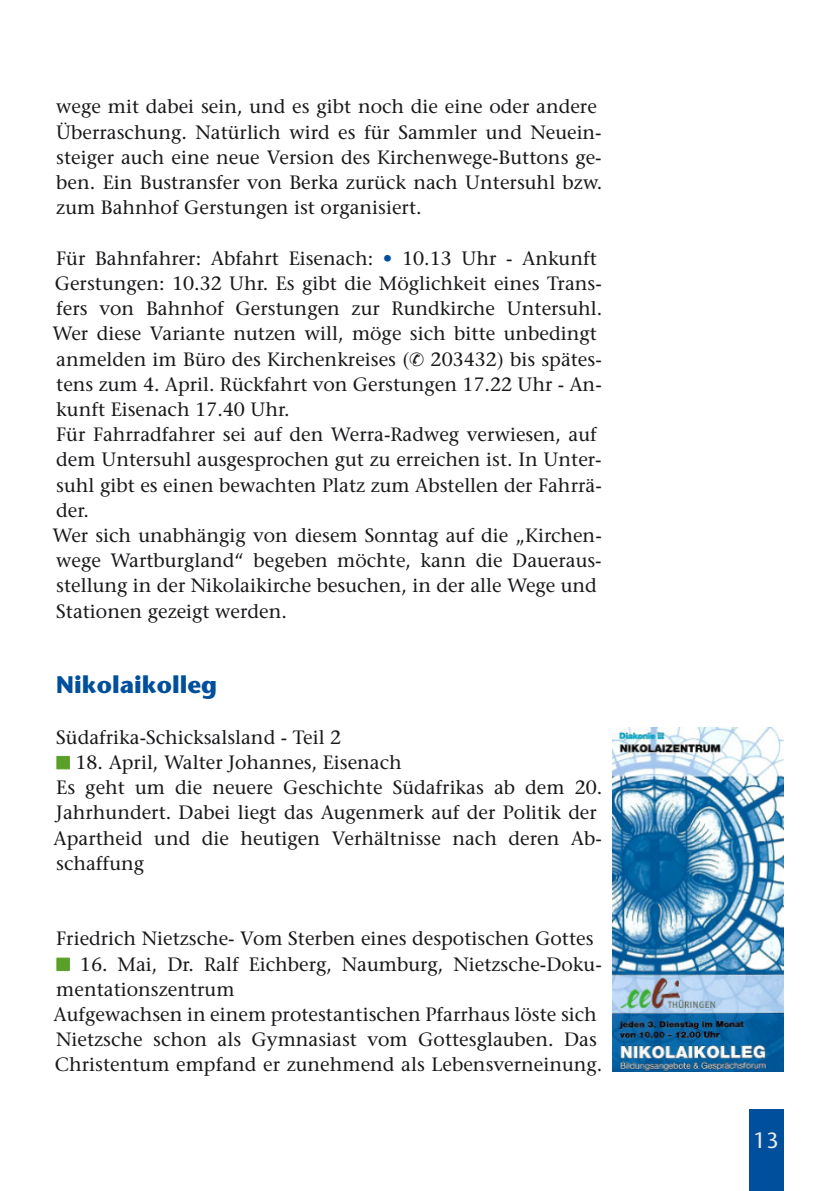
<style>
.page{position:relative;width:840px;height:1191px;background:#fff}
.page>*{position:absolute;margin:0;border:0;box-sizing:border-box;transform-origin:0 0}
.t1{font:700 24px "Stone Sans Std";color:#004f9c}
.t2{font:500 22px "Stone Sans Std";color:#edebeb}
.t3{font:500 19.2px/25.2px "Stone Serif Std";color:#1a171b}
.s1{color:#00509d}
.s2{color:#5aa028}
</style>
<div class="page">
<div style="left:748px;top:1109px;width:34px;height:82px;background:#004f9c"></div>
<img style="left:612px;top:727px;width:170px;height:344px">
<p class="t3" style="left:56px;top:96px;width:547px">wege mit dabei sein, und es gibt noch die eine oder andere Überraschung. Natürlich wird es für Sammler und Neuein&shy;steiger auch eine neue Version des Kirchenwege-Buttons ge&shy;ben. Ein Bustransfer von Berka zurück nach Untersuhl bzw. zum Bahnhof Gerstungen ist organisiert.</p>
<p class="t3" style="left:52px;top:247px;width:551px">Für Bahnfahrer: Abfahrt Eisenach: <span class="s1">•</span> 10.13 Uhr - Ankunft Gerstungen: 10.32 Uhr. Es gibt die Möglichkeit eines Trans&shy;fers von Bahnhof Gerstungen zur Rundkirche Untersuhl.<br>Wer diese Variante nutzen will, möge sich bitte unbedingt anmelden im Büro des Kirchenkreises (✆ 203432) bis spätes&shy;tens zum 4. April. Rückfahrt von Gerstungen 17.22 Uhr - An&shy;kunft Eisenach 17.40 Uhr.<br>Für Fahrradfahrer sei auf den Werra-Radweg verwiesen, auf dem Untersuhl ausgesprochen gut zu erreichen ist. In Unter&shy;suhl gibt es einen bewachten Platz zum Abstellen der Fahrrä&shy;der.<br>Wer sich unabhängig von diesem Sonntag auf die „Kirchen&shy;wege Wartburgland“ begeben möchte, kann die Daueraus&shy;stellung in der Nikolaikirche besuchen, in der alle Wege und Stationen gezeigt werden.</p>
<p class="t1" style="left:56px;top:675px;width:162px">Nikolaikolleg</p>
<p class="t3" style="left:56px;top:726px;width:286px">Südafrika-Schicksalsland - Teil 2</p>
<p class="t3" style="left:54px;top:751px;width:550px"><span class="s2">■</span> 18. April, Walter Johannes, Eisenach<br>Es geht um die neuere Geschichte Südafrikas ab dem 20.<br>Jahrhundert. Dabei liegt das Augenmerk auf der Politik der Apartheid und die heutigen Verhältnisse nach deren Ab&shy;schaffung</p>
<p class="t3" style="left:56px;top:928px;width:538px">Friedrich Nietzsche- Vom Sterben eines despotischen Gottes</p>
<p class="t3" style="left:54px;top:953px;width:550px"><span class="s2">■</span> 16. Mai, Dr. Ralf Eichberg, Naumburg, Nietzsche-Doku&shy;mentationszentrum<br>Aufgewachsen in einem protestantischen Pfarrhaus löste sich Nietzsche schon als Gymnasiast vom Gottesglauben. Das Christentum empfand er zunehmend als Lebensverneinung.</p>
<p class="t2" style="left:753px;top:1132px;width:27px">13</p>
</div>
